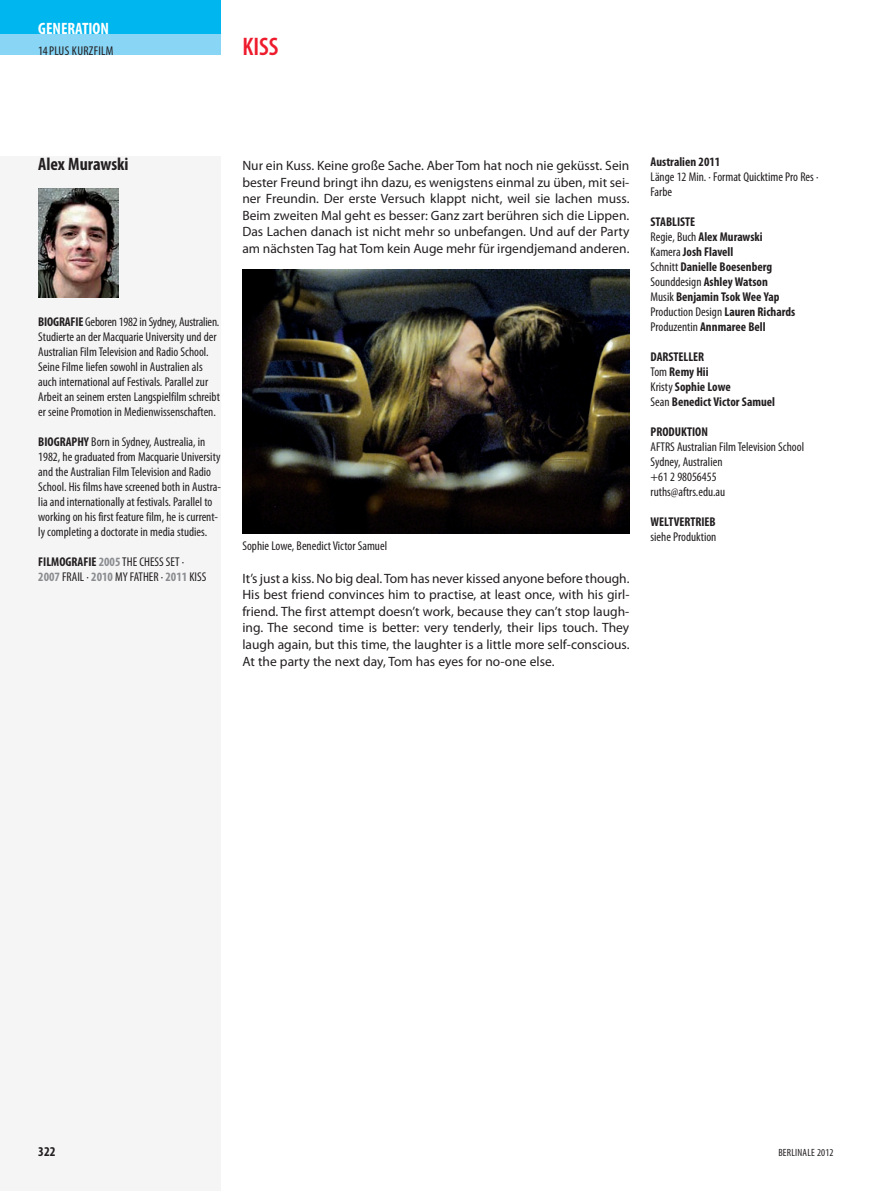
<style>
.page{position:relative;width:893px;height:1191px;background:#fff}
.page>*{position:absolute;margin:0;border:0;box-sizing:border-box;transform-origin:0 0}
.t1{font:600 condensed 25.5px "Myriad Pro";color:#ee1b2d}
.t2{font:700 condensed 18px "Myriad Pro";color:#231f20}
.t3{font:700 condensed 16.5px "Myriad Pro";color:#fff}
.t4{font:13.5px/16.5px "Myriad Pro";color:#231f20;text-align:justify}
.t5{font:700 condensed 13.5px "Myriad Pro";color:#231f20}
.t6{font:condensed 12.75px/15px "Myriad Pro";color:#231f20}
.t7{font:700 condensed 12.75px/15px "Myriad Pro";color:#231f20}
.t8{font:condensed 12.75px "Myriad Pro";letter-spacing:.02em;color:#231f20}
.t9{font:condensed 10.5px "Myriad Pro";letter-spacing:.02em;color:#231f20}
.s1{font-weight:700}
.s2{font-weight:700;color:#8a8c8f}
.s3{font-weight:400}
</style>
<div class="page">
<svg style="left:0;top:0;width:630px;height:534px"></svg>
<p class="t3" style="left:38px;top:23px;width:72px">GENERATION</p>
<p class="t8" style="left:38px;top:46px;width:77px">14PLUS KURZFILM</p>
<h1 class="t1" style="left:242px;top:32px;width:38px">KISS</h1>
<h2 class="t2" style="left:38px;top:158px;width:92px">Alex Murawski</h2>
<p class="t6" style="left:38px;top:315px;width:183px"><span class="s1">BIOGRAFIE</span> Geboren 1982 in Sydney, Austra lien.<br>Studier te an der Macquarie University und der Austra lian Film Television and Radio School.<br>Seine Filme liefen sowohl in Australien als auch international auf Festivals. Parallel zur Arbeit an seinem ersten Lang spielfilm schreibt er seine Promo tion in Medienwissenschaften.</p>
<p class="t6" style="left:38px;top:435px;width:184px"><span class="s1">BIOGRAPHY</span> Born in Sydney, Austrealia, in 1982, he graduated from Macquarie University and the Australian Film Television and Radio School. His films have screened both in Austra - lia and internationally at festivals. Parallel to working on his first feature film, he is current&shy;ly completing a doctorate in media studies.</p>
<p class="t6" style="left:38px;top:555px;width:170px"><span class="s1">FILMOGRAFIE</span> <span class="s2">2005</span> THE CHESS SET ·<br><span class="s2">2007</span> FRAIL · <span class="s2">2010</span> MY FATHER · <span class="s2">2011</span> KISS</p>
<p class="t4" style="left:242px;top:159px;width:389px">Nur ein Kuss. Keine große Sache. Aber Tom hat noch nie geküsst. Sein bester Freund bringt ihn dazu, es wenigstens einmal zu üben, mit sei&shy;ner Freundin. Der erste Versuch klappt nicht, weil sie lachen muss.<br>Beim zweiten Mal geht es besser: Ganz zart berühren sich die Lippen.<br>Das Lachen danach ist nicht mehr so unbefangen. Und auf der Party am nächsten Tag hat Tom kein Auge mehr für irgendjemand anderen.</p>
<p class="t6" style="left:242px;top:539px;width:146px">Sophie Lowe, Benedict Victor Samuel</p>
<p class="t4" style="left:242px;top:571px;width:389px">It’s just a kiss. No big deal. Tom has never kissed anyone before though.<br>His best friend convinces him to practise, at least once, with his girl&shy;friend. The first attempt doesn’t work, because they can’t stop laugh&shy;ing. The second time is better: very tenderly, their lips touch. They laugh again, but this time, the laughter is a little more self-conscious.<br>At the party the next day, Tom has eyes for no-one else.</p>
<p class="t7" style="left:651px;top:155px;width:71px">Australien 2011</p>
<p class="t6" style="left:651px;top:170px;width:169px">Länge 12 Min. · Format Quicktime Pro Res ·<br>Farbe</p>
<p class="t7" style="left:651px;top:215px;width:146px">STABLISTE<br><span class="s3">Regie, Buch</span> Alex Murawski<br><span class="s3">Kamera</span> Josh Flavell<br><span class="s3">Schnitt</span> Danielle Boesenberg<br><span class="s3">Sounddesign</span> Ashley Watson<br><span class="s3">Musik</span> Benjamin Tsok Wee Yap<br><span class="s3">Production Design</span> Lauren Richards<br><span class="s3">Produzentin</span> Annmaree Bell</p>
<p class="t7" style="left:651px;top:350px;width:126px">DARSTELLER<br><span class="s3">Tom</span> Remy Hii<br><span class="s3">Kristy</span> Sophie Lowe<br><span class="s3">Sean</span> Benedict Victor Samuel</p>
<p class="t7" style="left:651px;top:425px;width:59px">PRODUKTION</p>
<p class="t6" style="left:651px;top:440px;width:155px">AFTRS Australian Film Television School<br>Sydney, Australien<br>+61 2 98056455<br>ruths@aftrs.edu.au</p>
<p class="t7" style="left:651px;top:515px;width:67px">WELTVERTRIEB</p>
<p class="t6" style="left:651px;top:530px;width:67px">siehe Produktion</p>
<p class="t5" style="left:38px;top:1147px;width:19px">322</p>
<p class="t9" style="left:778px;top:1149px;width:57px">BERLINALE 2012</p>
</div>
